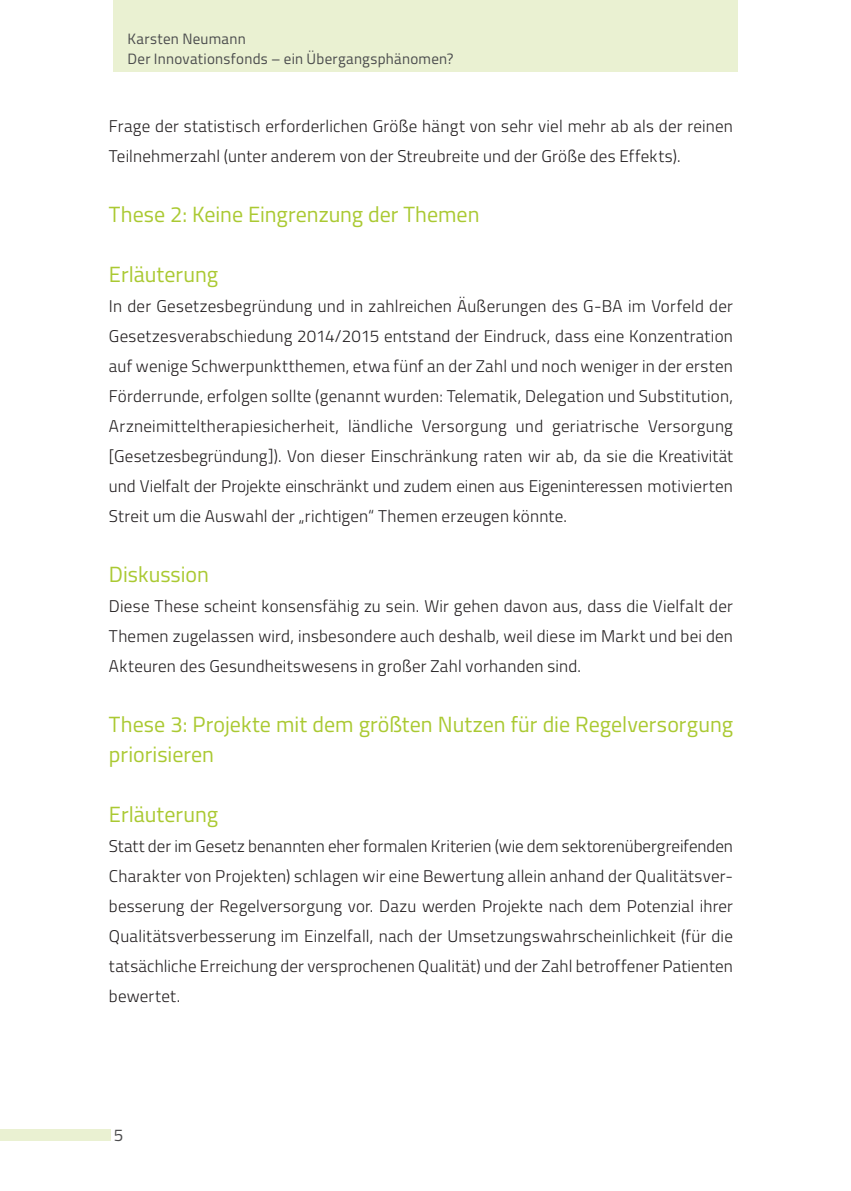
<style>
.page{position:relative;width:851px;height:1191px;background:#fff}
.page>*{position:absolute;margin:0;border:0;box-sizing:border-box;transform-origin:0 0}
.t1{font:22px/30px "Titillium";color:#aac932}
.t2{font:300 17px/30px "Titillium";letter-spacing:.01em;color:#231f20;text-align:justify}
.t3{font:17px "Titillium";color:#4b4c4d}
.t4{font:15px/20px "Titillium";letter-spacing:.015em;color:#4b4c4d}
</style>
<div class="page">
<div style="left:113px;top:0;width:624px;height:71px;background:#eaf1d2"></div>
<div style="left:0;top:1129px;width:111px;height:11px;background:#eaf1d2"></div>
<p class="t4" style="left:128px;top:28px;width:327px">Karsten Neumann<br>Der Innovationsfonds – ein Übergangsphänomen?</p>
<p class="t2" style="left:109px;top:110px;width:625px">Frage der statistisch erforderlichen Größe hängt von sehr viel mehr ab als der reinen<br>Teilnehmerzahl (unter anderem von der Streubreite und der Größe des Effekts).</p>
<p class="t1" style="left:109px;top:198px;width:372px">These 2: Keine Eingrenzung der Themen</p>
<p class="t1" style="left:109px;top:258px;width:111px">Erläuterung</p>
<p class="t2" style="left:109px;top:290px;width:625px">In der Gesetzesbegründung und in zahlreichen Äußerungen des G-BA im Vorfeld der Gesetzesverabschiedung 2014/2015 entstand der Eindruck, dass eine Konzentration auf wenige Schwerpunktthemen, etwa fünf an der Zahl und noch weniger in der ersten Förderrunde, erfolgen sollte (genannt wurden: Telematik, Delegation und Substitution, Arzneimitteltherapiesicherheit, ländliche Versorgung und geriatrische Versorgung [Gesetzesbegründung]). Von dieser Einschränkung raten wir ab, da sie die Kreativität und Vielfalt der Projekte einschränkt und zudem einen aus Eigeninteressen motivierten Streit um die Auswahl der „richtigen“ Themen erzeugen könnte.</p>
<p class="t1" style="left:109px;top:558px;width:102px">Diskussion</p>
<p class="t2" style="left:109px;top:590px;width:625px">Diese These scheint konsensfähig zu sein. Wir gehen davon aus, dass die Vielfalt der Themen zugelassen wird, insbesondere auch deshalb, weil diese im Markt und bei den Akteuren des Gesundheitswesens in großer Zahl vorhanden sind.</p>
<p class="t1" style="left:109px;top:708px;width:625px">These 3: Projekte mit dem größten Nutzen für die Regelversorgung priorisieren</p>
<p class="t1" style="left:109px;top:798px;width:111px">Erläuterung</p>
<p class="t2" style="left:109px;top:830px;width:625px">Statt der im Gesetz benannten eher formalen Kriterien (wie dem sektorenübergreifenden Charakter von Projekten) schlagen wir eine Bewertung allein anhand der Qualitätsver&shy;besserung der Regelversorgung vor. Dazu werden Projekte nach dem Potenzial ihrer Qualitätsverbesserung im Einzelfall, nach der Umsetzungswahrscheinlichkeit (für die tatsächliche Erreichung der versprochenen Qualität) und der Zahl betroffener Patienten bewertet.</p>
<p class="t3" style="left:114px;top:1122px;width:11px">5</p>
</div>
